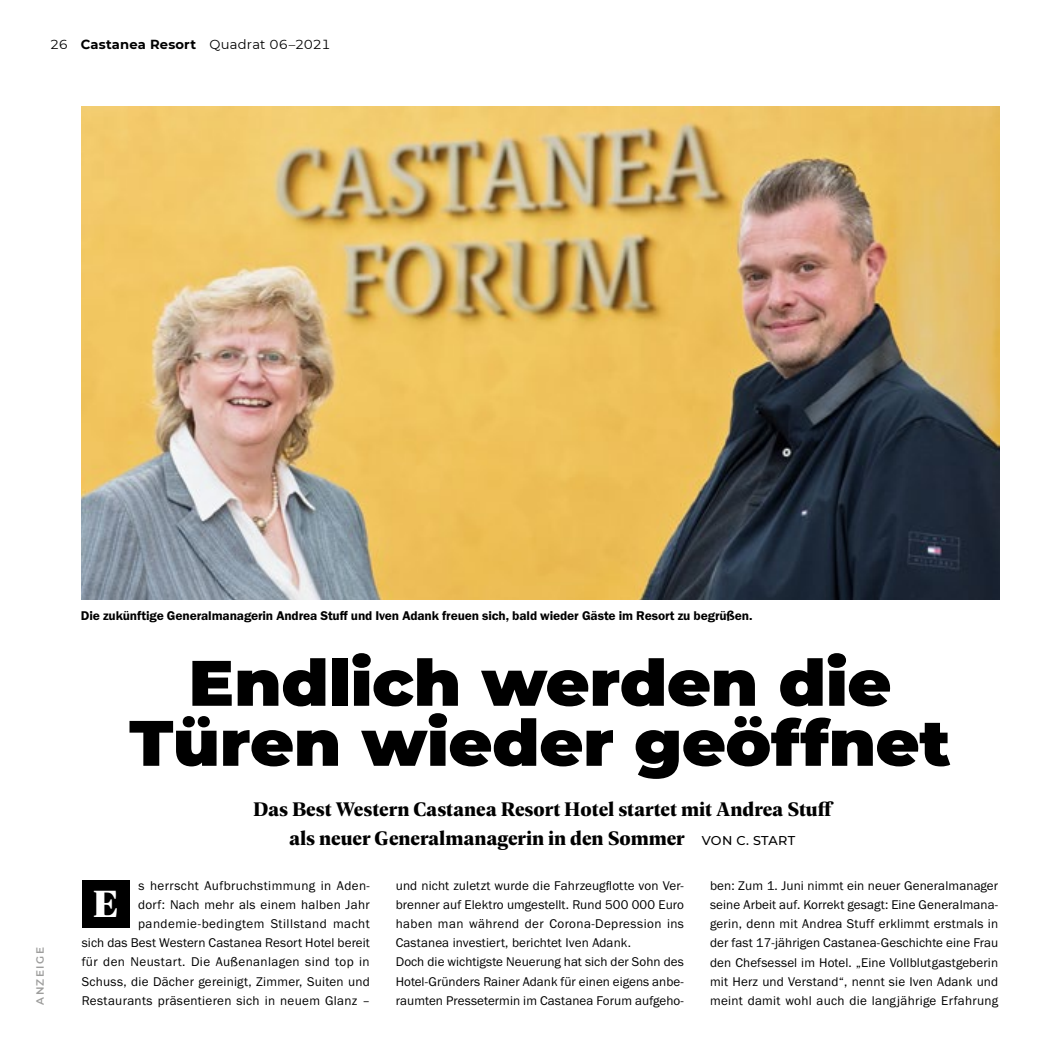
<style>
.page{position:relative;width:1063px;height:1063px;background:#fff}
.page>*{position:absolute;margin:0;border:0;box-sizing:border-box;transform-origin:0 0}
.t1{font:900 64.2px/60px "Montserrat";letter-spacing:-.005em;color:#000;text-align:center;scale:1.05 1}
.t2{font:900 40.5px "Geller Headline";color:#fff}
.t3{font:700 21px/28.7px "Geller Headline";color:#000;text-align:center}
.t4{font:13.2px/19.2px "Franklin Gothic URW Boo";letter-spacing:.015em;color:#000;text-align:right}
.t5{font:13.2px "Franklin Gothic URW Dem";letter-spacing:-.01em;color:#000}
.t6{font:13.2px "Montserrat";letter-spacing:.01em;color:#000}
.t7{font:600 10.5px "Montserrat";letter-spacing:.135em;color:#9d9d9c}
.s1{font-weight:700}
.s2{font-family:"Montserrat";font-weight:500;font-size:12.75px}
</style>
<div class="page">
<img style="left:81px;top:107px;width:918px;height:493px">
<div style="left:82px;top:880px;width:48px;height:48px;background:#000"></div>
<p class="t6" style="left:50px;top:35px;width:282px">26 <span class="s1">Castanea Resort</span> Quadrat 06–2021</p>
<p class="t5" style="left:81px;top:607px;width:673px">Die zukünftige Generalmanagerin Andrea Stuff und Iven Adank freuen sich, bald wieder Gäste im Resort zu begrüßen.</p>
<p class="t7" style="left:33px;top:1005px;width:59px;rotate:-90deg">ANZEIGE</p>
<h1 class="t1" style="left:129px;top:649px;width:784px">Endlich werden die<br>Türen wieder geöffnet</h1>
<h3 class="t3" style="left:253px;top:794px;width:582px">Das Best Western Castanea Resort Hotel startet mit Andrea Stuff als neuer Generalmanagerin in den Sommer <span class="s2">VON C. START</span></h3>
<p class="t4" style="left:82px;top:876px;width:290px">s herrscht Aufbruchstimmung in Aden-<br>dorf: Nach mehr als einem halben Jahr pandemie-bedingtem Stillstand macht<br>sich das Best Western Castanea Resort Hotel bereit für den Neustart. Die Außenanlagen sind top in Schuss, die Dächer gereinigt, Zimmer, Suiten und Restaurants präsentieren sich in neuem Glanz –</p>
<p class="t4" style="left:396px;top:876px;width:290px;text-align:left">und nicht zuletzt wurde die Fahrzeugflotte von Ver&shy;brenner auf Elektro umgestellt. Rund 500 000 Euro haben man während der Corona-Depression ins Castanea investiert, berichtet Iven Adank.<br>Doch die wichtigste Neuerung hat sich der Sohn des Hotel-Gründers Rainer Adank für einen eigens anbe&shy;raumten Pressetermin im Castanea Forum aufgeho-</p>
<p class="t4" style="left:710px;top:876px;width:290px;text-align:justify">ben: Zum 1. Juni nimmt ein neuer Generalmanager seine Arbeit auf. Korrekt gesagt: Eine Generalmana&shy;gerin, denn mit Andrea Stuff erklimmt erstmals in der fast 17-jährigen Castanea-Geschichte eine Frau den Chefsessel im Hotel. „Eine Vollblutgastgeberin mit Herz und Verstand“, nennt sie Iven Adank und</p>
<h2 class="t2" style="left:93px;top:874px;width:27px">E</h2>
<p class="t4" style="left:710px;top:991px;width:290px">meint damit wohl auch die langjährige Erfahrung</p>
</div>
